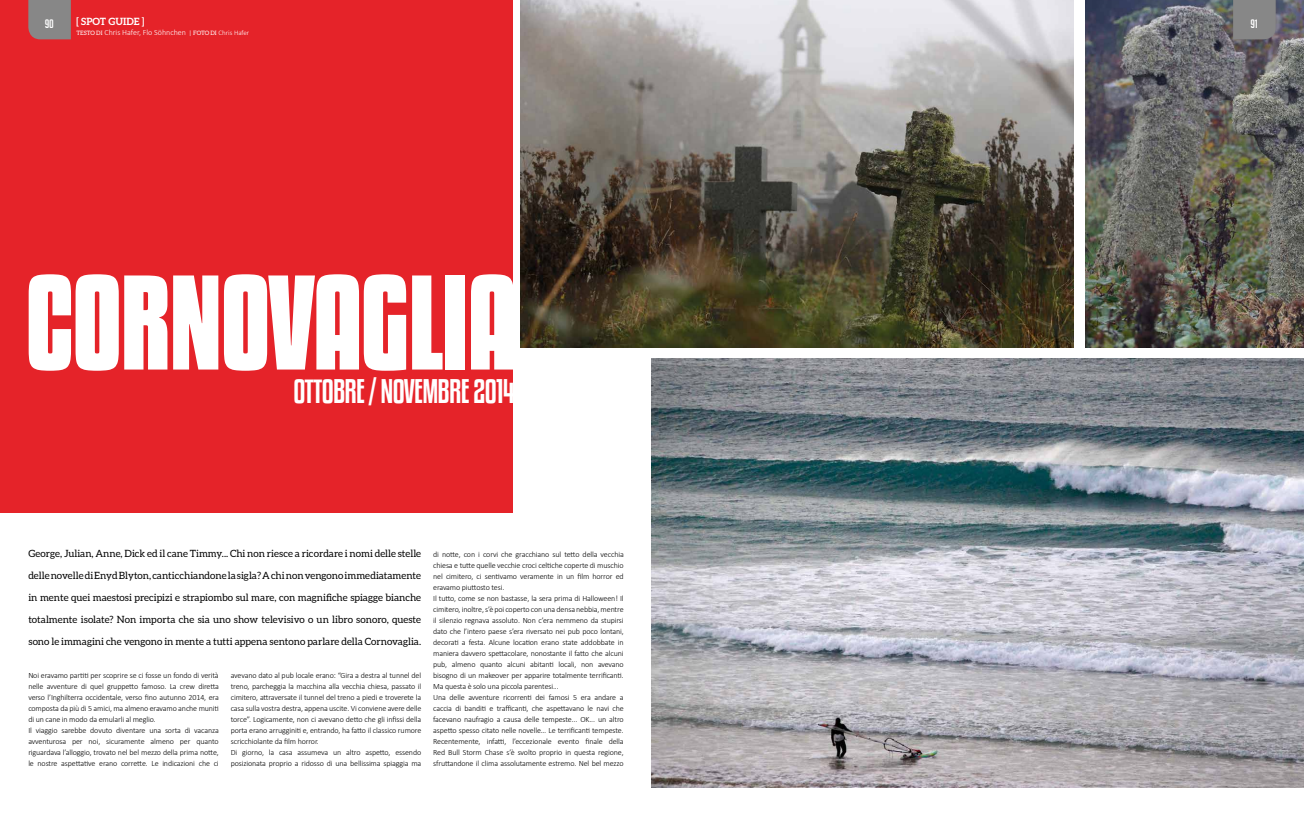
<style>
.page{position:relative;width:1304px;height:814px;background:#fff}
.page>*{position:absolute;margin:0;border:0;box-sizing:border-box;transform-origin:0 0}
.t1{font:700 119px "Kenyan Coffee Rg";letter-spacing:-.025em;color:#fff}
.t2{font:30px "Kenyan Coffee Rg";letter-spacing:-.025em;color:#fff}
.t3{font:12px "Big Noodle Titling";color:#fff}
.t4{font:10px "Aleo";color:#000}
.t5{font:700 10px "Aleo";color:#fff}
.t6{font:300 8px/11px "Calibri";letter-spacing:-.015em;color:#000}
.t7{font:300 8px "Calibri";color:#fff}
.s1{font-family:"Aleo";font-weight:400;font-size:6px}
.s2{font-size:7px}
</style>
<div class="page">
<div style="left:0;top:1px;width:513px;height:511px;background:#e52329"></div>
<img style="left:520px;top:1px;width:553px;height:346px">
<img style="left:1085px;top:1px;width:218px;height:346px">
<div style="left:28px;top:1px;width:43px;height:38px;background:#878787"></div>
<div style="left:1233px;top:1px;width:43px;height:38px;background:#878787"></div>
<img style="left:652px;top:358px;width:651px;height:429px">
<p class="t5" style="left:77px;top:16px;width:69px">[ SPOT GUIDE ]</p>
<p class="t7" style="left:77px;top:29px;width:174px"><span class="s1">TESTO DI</span> Chris Hafer, Flo Söhnchen <span class="s1">| FOTO DI</span> <span class="s2">Chris Hafer</span></p>
<h3 class="t3" style="left:45px;top:18px;width:11px">90</h3>
<h3 class="t3" style="left:1250px;top:18px;width:9px">91</h3>
<h1 class="t1" style="left:25px;top:251px;width:494px">CORNOVAGLIA</h1>
<h2 class="t2" style="left:293px;top:372px;width:224px">OTTOBRE / NOVEMBRE 2014</h2>
<p class="t4" style="left:28px;top:547px;width:394px">George, Julian, Anne, Dick ed il cane Timmy... Chi non riesce a ricordare i nomi delle stelle</p>
<p class="t4" style="left:28px;top:569px;width:394px">delle novelle di Enyd Blyton, canticchiandone la sigla? A chi non vengono immediatamente</p>
<p class="t4" style="left:28px;top:591px;width:394px">in mente quei maestosi precipizi e strapiombo sul mare, con magnifiche spiagge bianche</p>
<p class="t4" style="left:28px;top:613px;width:394px">totalmente isolate? Non importa che sia uno show televisivo o un libro sonoro, queste</p>
<p class="t4" style="left:28px;top:635px;width:394px">sono le immagini che vengono in mente a tutti appena sentono parlare della Cornovaglia.</p>
<p class="t6" style="left:28px;top:670px;width:192px">Noi eravamo partiti per scoprire se ci fosse un fondo di verità nelle avventure di quel gruppetto famoso. La crew diretta verso l’Inghilterra occidentale, verso fino autunno 2014, era composta da più di 5 amici, ma almeno eravamo anche muniti di un cane in modo da emularli al meglio.<br>Il viaggio sarebbe dovuto diventare una sorta di vacanza avventurosa per noi, sicuramente almeno per quanto riguardava l’alloggio, trovato nel bel mezzo della prima notte, le nostre aspettative erano corrette. Le indicazioni che ci</p>
<p class="t6" style="left:231px;top:670px;width:192px">avevano dato al pub locale erano: “Gira a destra al tunnel del treno, parcheggia la macchina alla vecchia chiesa, passato il cimitero, attraversate il tunnel del treno a piedi e troverete la casa sulla vostra destra, appena uscite. Vi conviene avere delle torce”. Logicamente, non ci avevano detto che gli infissi della porta erano arrugginiti e, entrando, ha fatto il classico rumore scricchiolante da film horror.<br>Di giorno, la casa assumeva un altro aspetto, essendo posizionata proprio a ridosso di una bellissima spiaggia ma</p>
<p class="t6" style="left:433px;top:549px;width:192px">di notte, con i corvi che gracchiano sul tetto della vecchia chiesa e tutte quelle vecchie croci celtiche coperte di muschio nel cimitero, ci sentivamo veramente in un film horror ed eravamo piuttosto tesi.<br>Il tutto, come se non bastasse, la sera prima di Halloween! Il cimitero, inoltre, s’è poi coperto con una densa nebbia, mentre il silenzio regnava assoluto. Non c’era nemmeno da stupirsi dato che l’intero paese s’era riversato nei pub poco lontani, decorati a festa. Alcune location erano state addobbate in maniera davvero spettacolare, nonostante il fatto che alcuni pub, almeno quanto alcuni abitanti locali, non avevano bisogno di un makeover per apparire totalmente terrificanti.<br>Ma questa è solo una piccola parentesi...<br>Una delle avventure ricorrenti dei famosi 5 era andare a caccia di banditi e trafficanti, che aspettavano le navi che facevano naufragio a causa delle tempeste... OK... un altro aspetto spesso citato nelle novelle… Le terrificanti tempeste.<br>Recentemente, infatti, l’eccezionale evento finale della Red Bull Storm Chase s’è svolto proprio in questa regione, sfruttandone il clima assolutamente estremo. Nel bel mezzo</p>
</div>
